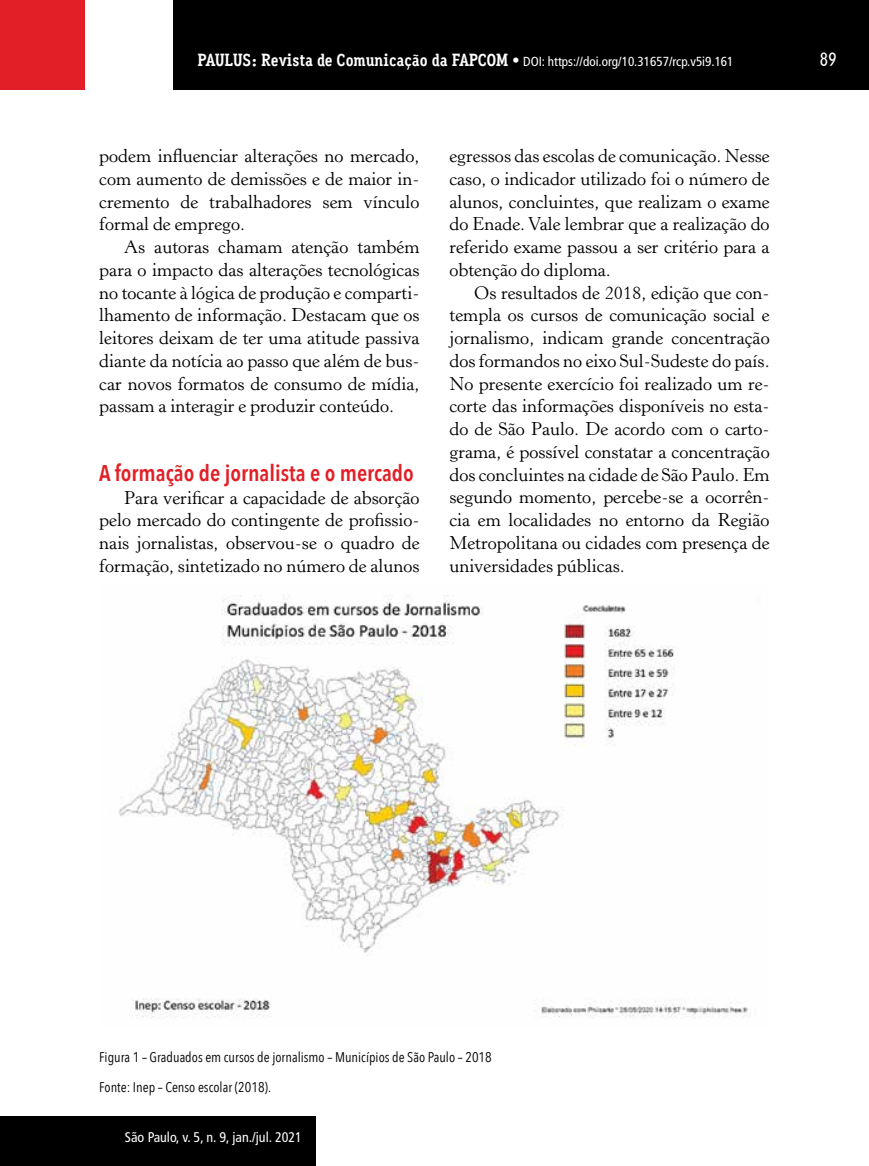
<style>
.page{position:relative;width:869px;height:1166px;background:#fff}
.page>*{position:absolute;margin:0;border:0;box-sizing:border-box;transform-origin:0 0}
.t1{font:600 22.75px "Avenir Next Condensed";color:#e21f26}
.t2{font:500 19.25px "Aaux Office";color:#fff}
.t3{font:18.38px/22.8px "Horley Old Style";color:#000;text-align:justify}
.t4{font:14px/29.9px "Avenir Next Condensed";color:#000}
.t5{font:condensed 14px "Frutiger LT Std";color:#fff}
.t6{font:condensed 13.12px "Frutiger LT Std";color:#fff}
.s1{font-family:"Aaux Office";font-weight:700;font-stretch:normal;font-size:17.5px}
.s2{font-family:"Aaux Office";font-weight:500;font-stretch:normal;font-size:17.5px}
</style>
<div class="page">
<div style="left:173px;top:0;width:695px;height:89px;background:#000"></div>
<div style="left:0;top:0;width:85px;height:90px;background:#e21f26"></div>
<div style="left:1px;top:1116px;width:314px;height:50px;background:#000"></div>
<img style="left:118px;top:595px;width:630px;height:423px">
<p class="t6" style="left:197px;top:53px;width:537px"><span class="s1">PAULUS: Revista de Comunicação da FAPCOM</span> <span class="s2">•</span> DOI: https://doi.org/10.31657/rcp.v5i9.161</p>
<p class="t2" style="left:819px;top:48px;width:19px">89</p>
<p class="t3" style="left:99px;top:145px;width:321px">podem influenciar alterações no mercado, com aumento de demissões e de maior in&shy;cremento de trabalhadores sem vínculo formal de emprego.</p>
<p class="t3" style="left:99px;top:236px;width:321px;text-indent:25px">As autoras chamam atenção também para o impacto das alterações tecnológicas no tocante à lógica de produção e comparti&shy;lhamento de informação. Destacam que os leitores deixam de ter uma atitude passiva diante da notícia ao passo que além de bus&shy;car novos formatos de consumo de mídia, passam a interagir e produzir conteúdo.</p>
<p class="t1" style="left:99px;top:459px;width:316px">A formação de jornalista e o mercado</p>
<p class="t3" style="left:99px;top:486px;width:321px;text-indent:25px">Para verificar a capacidade de absorção pelo mercado do contingente de profissio&shy;nais jornalistas, observou-se o quadro de formação, sintetizado no número de alunos</p>
<p class="t3" style="left:449px;top:145px;width:321px">egressos das escolas de comunicação. Nesse caso, o indicador utilizado foi o número de alunos, concluintes, que realizam o exame do Enade. Vale lembrar que a realização do referido exame passou a ser critério para a obtenção do diploma.</p>
<p class="t3" style="left:449px;top:282px;width:322px;text-indent:25px">Os resultados de 2018, edição que con&shy;templa os cursos de comunicação social e jornalismo, indicam grande concentração dos formandos no eixo Sul-Sudeste do país.<br>No presente exercício foi realizado um re&shy;corte das informações disponíveis no esta&shy;do de São Paulo. De acordo com o carto&shy;grama, é possível constatar a concentração dos concluintes na cidade de São Paulo. Em segundo momento, percebe-se a ocorrên&shy;cia em localidades no entorno da Região Metropolitana ou cidades com presença de universidades públicas.</p>
<p class="t4" style="left:99px;top:1042px;width:394px">Figura 1 – Graduados em cursos de jornalismo – Municípios de São Paulo – 2018<br>Fonte: Inep – Censo escolar (2018).</p>
<p class="t5" style="left:125px;top:1129px;width:178px">São Paulo, v. 5, n. 9, jan./jul. 2021</p>
</div>
